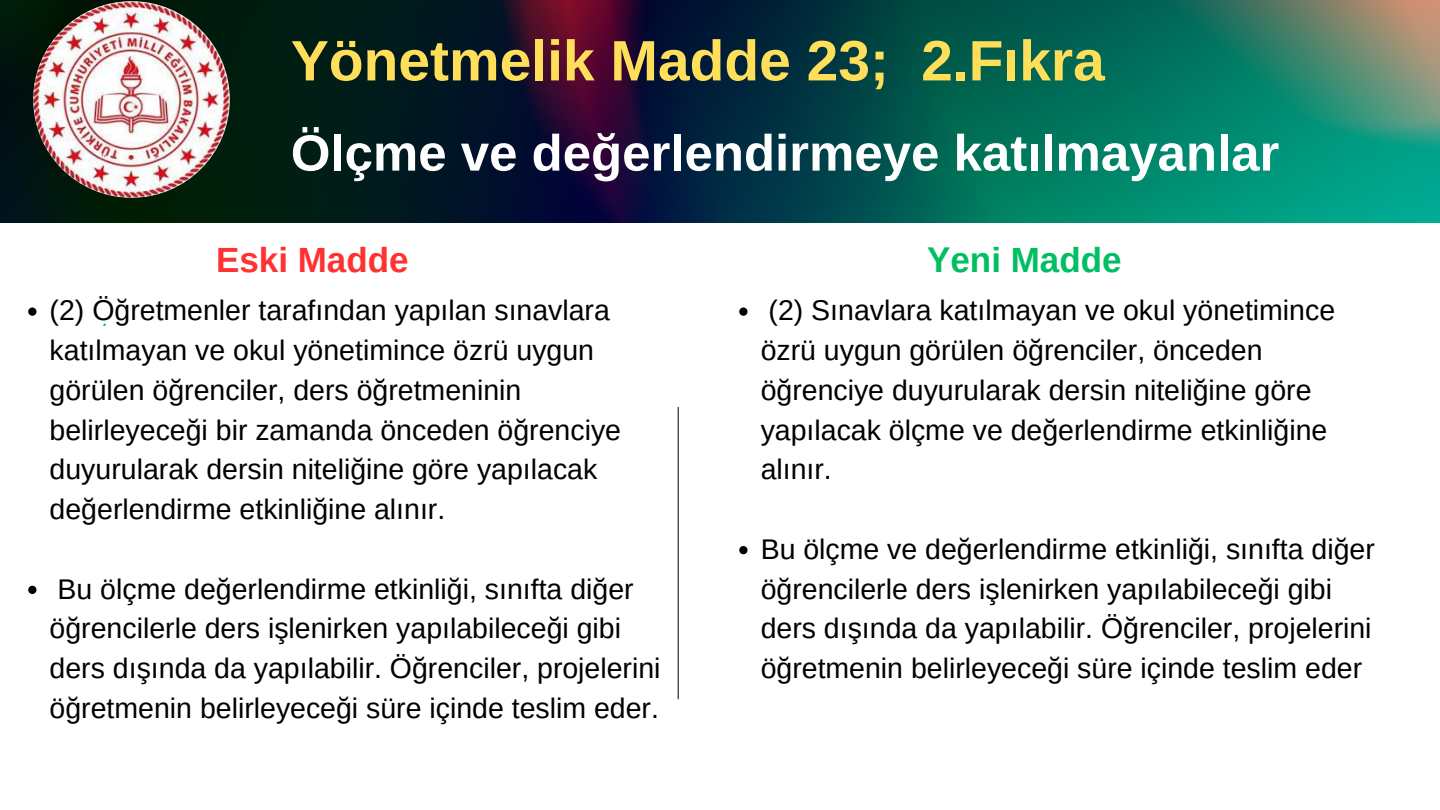
<style>
.page{position:relative;width:1440px;height:810px;background:#fff}
.page>*{position:absolute;margin:0;border:0;box-sizing:border-box;transform-origin:0 0}
.t1{font:700 57px "Arimo";color:#ffde59}
.t2{font:700 51px "Arimo";color:#fff}
.t3{font:700 35px "Arimo";color:#ff3131}
.t4{font:700 35px "Arimo";color:#00bf63}
.t5{font:28.5px/39.8px "Arimo";color:#000}
</style>
<div class="page">
<img style="left:0;top:0;width:1440px;height:223px">
<hr style="left:678px;top:407px;width:1px;height:292px;background:#000">
<img style="left:33px;top:1px;width:197px;height:197px;border-radius:50%">
<svg style="left:28px;top:308px;width:8px;height:8px"></svg>
<svg style="left:28px;top:586px;width:8px;height:8px"></svg>
<svg style="left:739px;top:308px;width:9px;height:8px"></svg>
<svg style="left:739px;top:546px;width:9px;height:8px"></svg>
<p class="t1" style="left:291px;top:29px;width:815px">Yönetmelik Madde 23; 2.Fıkra</p>
<p class="t2" style="left:291px;top:124px;width:990px">Ölçme ve değerlendirmeye katılmayanlar</p>
<p class="t3" style="left:216px;top:240px;width:194px">Eski Madde</p>
<p class="t5" style="left:50px;top:290px;width:573px">(2) Öğretmenler tarafından yapılan sınavlara katılmayan ve okul yönetimince özrü uygun görülen öğrenciler, ders öğretmeninin belirleyeceği bir zamanda önceden öğrenciye duyurularak dersin niteliğine göre yapılacak değerlendirme etkinliğine alınır.</p>
<p class="t5" style="left:50px;top:569px;width:612px">Bu ölçme değerlendirme etkinliği, sınıfta diğer öğrencilerle ders işlenirken yapılabileceği gibi ders dışında da yapılabilir. Öğrenciler, projelerini öğretmenin belirleyeceği süre içinde teslim eder.</p>
<p class="t4" style="left:927px;top:240px;width:196px">Yeni Madde</p>
<p class="t5" style="left:761px;top:290px;width:576px">(2) Sınavlara katılmayan ve okul yönetimince özrü uygun görülen öğrenciler, önceden öğrenciye duyurularak dersin niteliğine göre yapılacak ölçme ve değerlendirme etkinliğine alınır.</p>
<p class="t5" style="left:761px;top:529px;width:616px">Bu ölçme ve değerlendirme etkinliği, sınıfta diğer öğrencilerle ders işlenirken yapılabileceği gibi ders dışında da yapılabilir. Öğrenciler, projelerini öğretmenin belirleyeceği süre içinde teslim eder</p>
</div>
